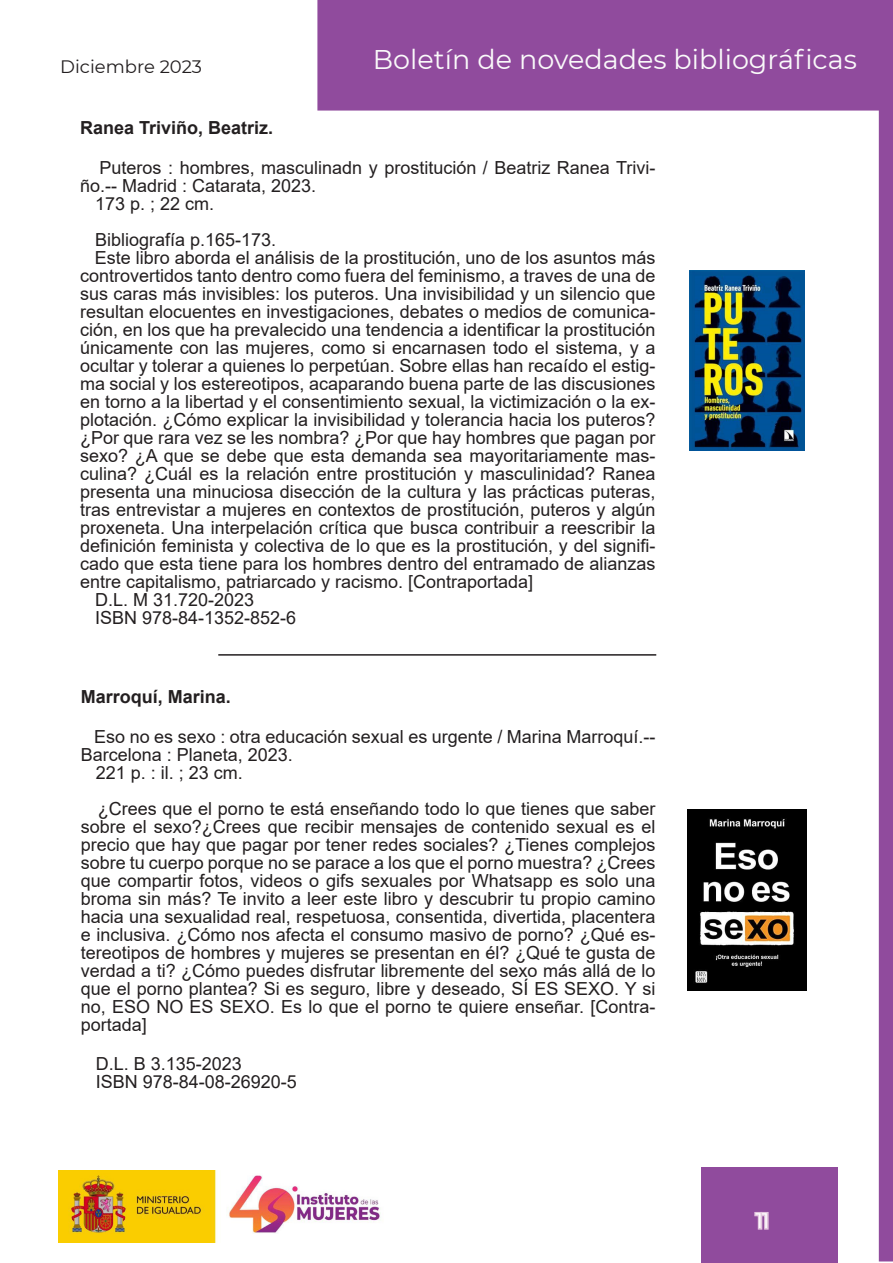
<style>
.page{position:relative;width:893px;height:1263px;background:#fff}
.page>*{position:absolute;margin:0;border:0;box-sizing:border-box;transform-origin:0 0}
.t1{font:27px "Montserrat";color:#fafafa}
.t2{font:21px "Montserrat";color:#fff}
.Cuerpo_de_texto{font:18px/18px "Arial";color:#231f20}
.Cuerpo_de_texto-2{font:700 18px "Arial";color:#231f20}
.t3{font:18px "Montserrat";color:#231f20}
</style>
<div class="page">
<div style="left:702px;top:1167px;width:136px;height:96px;background:#904b9d"></div>
<svg style="left:754px;top:1211px;width:15px;height:19px"></svg>
<div style="left:317px;top:0;width:576px;height:111px;background:#904b9d"></div>
<hr style="left:218px;top:654px;width:438px;height:2px;background:#231f20">
<div style="left:879px;top:109px;width:14px;height:1152px;background:#904b9d"></div>
<img style="left:59px;top:1170px;width:322px;height:72px">
<img style="left:689px;top:270px;width:116px;height:181px">
<img style="left:687px;top:810px;width:119px;height:180px">
<p class="t3" style="left:60px;top:55px;width:143px">Diciembre 2023</p>
<h1 class="t1" style="left:373px;top:40px;width:485px">Boletín de novedades bibliográficas</h1>
<p class="Cuerpo_de_texto-2" style="left:80px;top:115px;width:195px">Ranea Triviño, Beatriz.</p>
<p class="Cuerpo_de_texto" style="left:80px;top:158px;width:577px;text-indent:20px">Puteros : hombres, masculinadn y prostitución / Beatriz Ranea Trivi&shy;ño.-- Madrid : Catarata, 2023.</p>
<p class="Cuerpo_de_texto" style="left:95px;top:194px;width:121px">173 p. ; 22 cm.</p>
<p class="Cuerpo_de_texto" style="left:95px;top:230px;width:183px">Bibliografía p.165-173.</p>
<p class="Cuerpo_de_texto" style="left:80px;top:248px;width:577px;text-align:justify;text-indent:15px">Este libro aborda el análisis de la prostitución, uno de los asuntos más controvertidos tanto dentro como fuera del feminismo, a traves de una de sus caras más invisibles: los puteros. Una invisibilidad y un silencio que resultan elocuentes en investigaciones, debates o medios de comunica&shy;ción, en los que ha prevalecido una tendencia a identificar la prostitución únicamente con las mujeres, como si encarnasen todo el sistema, y a ocultar y tolerar a quienes lo perpetúan. Sobre ellas han recaído el estig&shy;ma social y los estereotipos, acaparando buena parte de las discusiones en torno a la libertad y el consentimiento sexual, la victimización o la ex&shy;plotación. ¿Cómo explicar la invisibilidad y tolerancia hacia los puteros? ¿Por que rara vez se les nombra? ¿Por que hay hombres que pagan por sexo? ¿A que se debe que esta demanda sea mayoritariamente mas&shy;culina? ¿Cuál es la relación entre prostitución y masculinidad? Ranea presenta una minuciosa disección de la cultura y las prácticas puteras, tras entrevistar a mujeres en contextos de prostitución, puteros y algún proxeneta. Una interpelación crítica que busca contribuir a reescribir la definición feminista y colectiva de lo que es la prostitución, y del signifi&shy;cado que esta tiene para los hombres dentro del entramado de alianzas entre capitalismo, patriarcado y racismo. [Contraportada]</p>
<p class="Cuerpo_de_texto" style="left:95px;top:590px;width:161px">D.L. M 31.720-2023</p>
<p class="Cuerpo_de_texto" style="left:95px;top:608px;width:203px">ISBN 978-84-1352-852-6</p>
<p class="Cuerpo_de_texto-2" style="left:81px;top:684px;width:152px">Marroquí, Marina.</p>
<p class="Cuerpo_de_texto" style="left:81px;top:727px;width:576px;text-indent:13px">Eso no es sexo : otra educación sexual es urgente / Marina Marroquí.--<br>Barcelona : Planeta, 2023.</p>
<p class="Cuerpo_de_texto" style="left:96px;top:763px;width:149px">221 p. : il. ; 23 cm.</p>
<p class="Cuerpo_de_texto" style="left:81px;top:799px;width:576px;text-align:justify;text-indent:17px">¿Crees que el porno te está enseñando todo lo que tienes que saber sobre el sexo?¿Crees que recibir mensajes de contenido sexual es el precio que hay que pagar por tener redes sociales? ¿Tienes complejos sobre tu cuerpo porque no se parace a los que el porno muestra? ¿Crees que compartir fotos, videos o gifs sexuales por Whatsapp es solo una broma sin más? Te invito a leer este libro y descubrir tu propio camino hacia una sexualidad real, respetuosa, consentida, divertida, placentera e inclusiva. ¿Cómo nos afecta el consumo masivo de porno? ¿Qué es&shy;tereotipos de hombres y mujeres se presentan en él? ¿Qué te gusta de verdad a ti? ¿Cómo puedes disfrutar libremente del sexo más allá de lo que el porno plantea? Si es seguro, libre y deseado, SÍ ES SEXO. Y si no, ESO NO ES SEXO. Es lo que el porno te quiere enseñar. [Contra&shy;portada]</p>
<p class="Cuerpo_de_texto" style="left:96px;top:1055px;width:148px">D.L. B 3.135-2023</p>
<p class="Cuerpo_de_texto" style="left:96px;top:1073px;width:203px">ISBN 978-84-08-26920-5</p>
<p class="t2" style="left:756px;top:1206px;width:15px">11</p>
</div>
